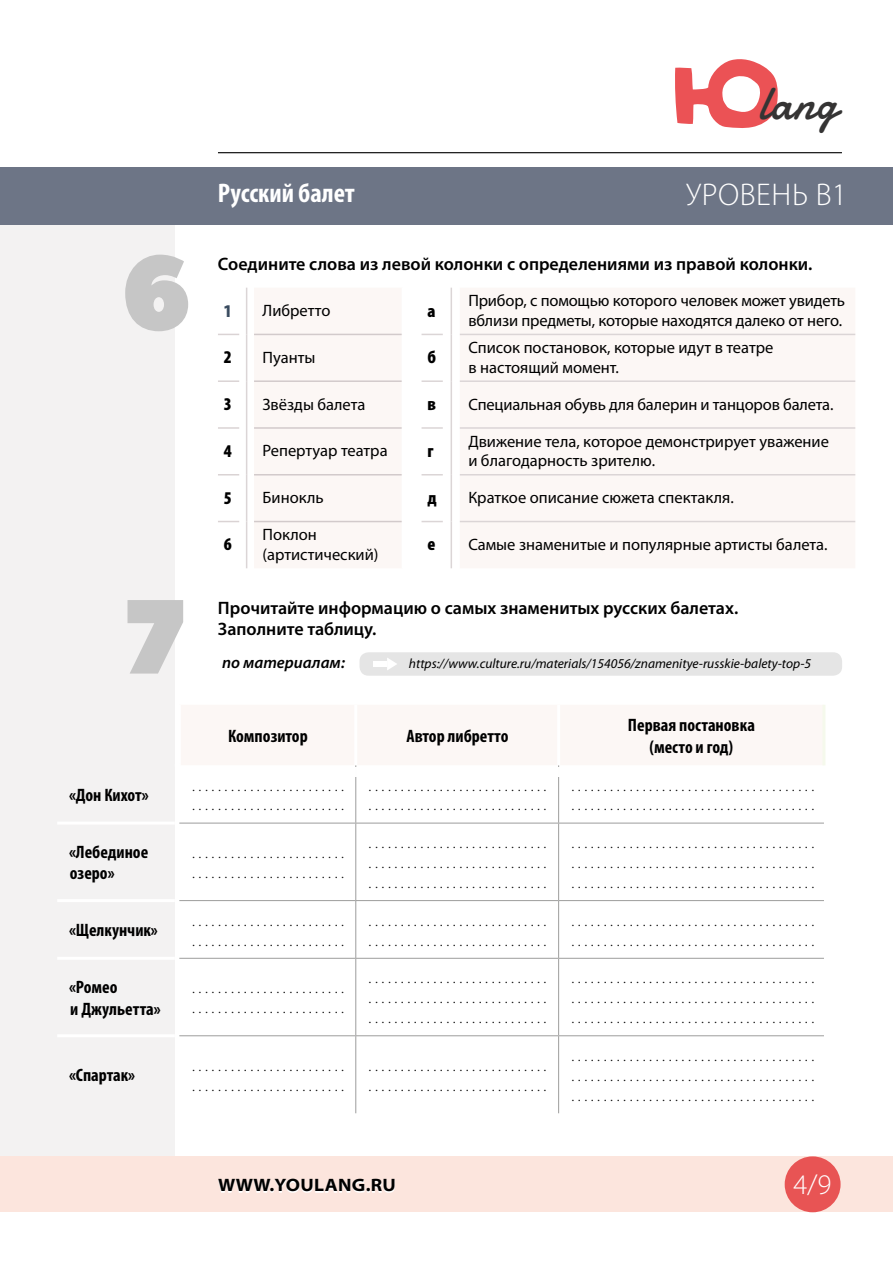
<style>
.page{position:relative;width:893px;height:1263px;background:#fff}
.page>*{position:absolute;margin:0;border:0;box-sizing:border-box;transform-origin:0 0}
.t1{font:105px "Peace Sans";color:#c6c6c6}
.t2{font:48.45px "Damion";color:#353434}
.t3{font:300 31.5px "Myriad Pro";letter-spacing:.02em;color:#fff}
.t4{font:300 28.5px "Myriad Pro";color:#fff}
.t5{font:700 condensed 27px "Myriad Pro";color:#fff}
.t6{font:600 18px/21px "Myriad Pro";color:#000}
.t7{font:700 condensed 18px/21.6px "Myriad Pro";color:#000}
.t8{font:700 semi-expanded 18px "Myriad Pro";letter-spacing:.02em;color:#000}
.t9{font:900 condensed 18px "Myriad Pro";color:#000}
.t10{font:900 condensed 18px "Myriad Pro";color:#394b5f}
.t11{font:300 16.5px/19.8px "Myriad Pro";color:#000}
.t12{font:16.5px/19.5px "Myriad Pro";color:#000}
.t13{font:italic 600 16.5px "Myriad Pro";color:#000}
.t14{font:italic 13.5px "Myriad Pro";color:#000}
</style>
<div class="page">
<div style="left:0;top:201px;width:174px;height:968px;background:#f3f2f2"></div>
<div style="left:0;top:167px;width:893px;height:57px;background:#6d7586"></div>
<div style="left:0;top:1156px;width:893px;height:56px;background:#fce5dd"></div>
<svg style="left:218px;top:1180px;width:177px;height:13px"></svg>
<div style="left:785px;top:1156px;width:56px;height:56px;background:#e85454;border-radius:50%"></div>
<hr style="left:218px;top:152px;width:624px;height:1px;background:#000">
<svg style="left:675px;top:59px;width:103px;height:69px"></svg>
<svg style="left:218px;top:288px;width:184px;height:280px"></svg>
<div style="left:460px;top:333px;width:395px;height:190px;background:#fcf7f5"></div>
<hr style="left:460px;top:334px;width:395px;height:1px;background:#dbd5d6">
<hr style="left:460px;top:380px;width:395px;height:2px;background:#dbd5d6">
<hr style="left:460px;top:427px;width:395px;height:2px;background:#dbd5d6">
<hr style="left:460px;top:474px;width:395px;height:1px;background:#dbd5d6">
<hr style="left:460px;top:521px;width:395px;height:1px;background:#dbd5d6">
<svg style="left:422px;top:288px;width:30px;height:280px"></svg>
<svg style="left:174px;top:705px;width:1px;height:408px"></svg>
<svg style="left:179px;top:777px;width:645px;height:336px"></svg>
<hr style="left:57px;top:821px;width:118px;height:3px;background:#fff">
<hr style="left:57px;top:899px;width:118px;height:3px;background:#fff">
<hr style="left:57px;top:957px;width:118px;height:3px;background:#fff">
<hr style="left:57px;top:1034px;width:118px;height:3px;background:#fff">
<hr style="left:822px;top:705px;width:3px;height:60px;background:#f5f9ec">
<hr style="left:355px;top:765px;width:1px;height:58px;background:#9d9d9c">
<hr style="left:558px;top:765px;width:1px;height:58px;background:#9d9d9c">
<hr style="left:179px;top:823px;width:177px;height:1px;background:#9d9d9c">
<hr style="left:356px;top:823px;width:203px;height:1px;background:#9d9d9c">
<hr style="left:355px;top:823px;width:1px;height:77px;background:#9d9d9c">
<hr style="left:559px;top:823px;width:265px;height:1px;background:#9d9d9c">
<hr style="left:558px;top:823px;width:1px;height:77px;background:#9d9d9c">
<hr style="left:179px;top:900px;width:177px;height:1px;background:#9d9d9c">
<hr style="left:356px;top:900px;width:203px;height:1px;background:#9d9d9c">
<hr style="left:355px;top:901px;width:1px;height:57px;background:#9d9d9c">
<hr style="left:559px;top:900px;width:265px;height:1px;background:#9d9d9c">
<hr style="left:558px;top:901px;width:1px;height:57px;background:#9d9d9c">
<hr style="left:179px;top:958px;width:177px;height:1px;background:#9d9d9c">
<hr style="left:356px;top:958px;width:203px;height:1px;background:#9d9d9c">
<hr style="left:355px;top:959px;width:1px;height:76px;background:#9d9d9c">
<hr style="left:559px;top:958px;width:265px;height:1px;background:#9d9d9c">
<hr style="left:558px;top:959px;width:1px;height:76px;background:#9d9d9c">
<hr style="left:179px;top:1035px;width:177px;height:1px;background:#9d9d9c">
<hr style="left:356px;top:1035px;width:203px;height:1px;background:#9d9d9c">
<hr style="left:355px;top:1036px;width:1px;height:77px;background:#9d9d9c">
<hr style="left:559px;top:1035px;width:265px;height:1px;background:#9d9d9c">
<hr style="left:558px;top:1036px;width:1px;height:77px;background:#9d9d9c">
<div style="left:359px;top:652px;width:483px;height:24px;background:#e5e5e5;border-radius:9px"></div>
<svg style="left:373px;top:658px;width:24px;height:12px"></svg>
<div style="left:189px;top:767px;width:704px;height:9px;background:#fff"></div>
<h2 class="t2" style="left:759px;top:70px;width:80px">lang</h2>
<h3 class="t5" style="left:218px;top:178px;width:138px">Русский балет</h3>
<h3 class="t3" style="left:686px;top:177px;width:163px">УРОВЕНЬ B1</h3>
<h1 class="t1" style="left:121px;top:223px;width:72px">6</h1>
<p class="t6" style="left:218px;top:253px;width:596px">Соедините слова из левой колонки с определениями из правой колонки.</p>
<p class="t12" style="left:468px;top:291px;width:378px">Прибор, с помощью которого человек может увидеть вблизи предметы, которые находятся далеко от него.</p>
<p class="t10" style="left:224px;top:300px;width:9px">1</p>
<p class="t12" style="left:263px;top:301px;width:69px">Либретто</p>
<p class="t9" style="left:224px;top:347px;width:9px">2</p>
<p class="t12" style="left:263px;top:348px;width:54px">Пуанты</p>
<p class="t9" style="left:224px;top:394px;width:9px">3</p>
<p class="t12" style="left:263px;top:395px;width:104px">Звёзды балета</p>
<p class="t9" style="left:224px;top:441px;width:9px">4</p>
<p class="t12" style="left:263px;top:441px;width:127px">Репертуар театра</p>
<p class="t9" style="left:224px;top:488px;width:9px">5</p>
<p class="t12" style="left:263px;top:488px;width:63px">Бинокль</p>
<p class="t9" style="left:224px;top:534px;width:9px">6</p>
<p class="t12" style="left:263px;top:525px;width:118px">Поклон (артистический)</p>
<p class="t9" style="left:428px;top:300px;width:10px">а</p>
<p class="t9" style="left:428px;top:347px;width:10px">б</p>
<p class="t12" style="left:468px;top:338px;width:307px">Список постановок, которые идут в театре в настоящий момент.</p>
<p class="t9" style="left:428px;top:394px;width:10px">в</p>
<p class="t12" style="left:468px;top:395px;width:367px">Специальная обувь для балерин и танцоров балета.</p>
<p class="t9" style="left:428px;top:441px;width:8px">г</p>
<p class="t12" style="left:468px;top:432px;width:362px">Движение тела, которое демонстрирует уважение и благодарность зрителю.</p>
<p class="t9" style="left:428px;top:488px;width:11px">д</p>
<p class="t12" style="left:468px;top:488px;width:267px">Краткое описание сюжета спектакля.</p>
<p class="t9" style="left:428px;top:534px;width:9px">е</p>
<p class="t12" style="left:468px;top:535px;width:361px">Самые знаменитые и популярные артисты балета.</p>
<h1 class="t1" style="left:123px;top:566px;width:63px">7</h1>
<p class="t6" style="left:218px;top:597px;width:522px">Прочитайте информацию о самых знаменитых русских балетах.<br>Заполните таблицу.</p>
<p class="t13" style="left:222px;top:653px;width:124px">по материалам:</p>
<p class="t14" style="left:409px;top:655px;width:404px">https://www.culture.ru/materials/154056/znamenitye-russkie-balety-top-5</p>
<p class="t7" style="left:228px;top:725px;width:81px">Композитор</p>
<p class="t7" style="left:406px;top:725px;width:104px">Автор либретто</p>
<p class="t7" style="left:628px;top:714px;width:129px;text-align:center">Первая постановка (место и год)</p>
<p class="t7" style="left:69px;top:784px;width:81px">«Дон Кихот»</p>
<p class="t11" style="left:192px;top:775px;width:154px">. . . . . . . . . . . . . . . . . . . . . . . . . . . . . . . . . . . . . . . . . . . . . . . .</p>
<p class="t11" style="left:369px;top:775px;width:179px">. . . . . . . . . . . . . . . . . . . . . . . . . . . . . . . . . . . . . . . . . . . . . . . . . . . . . . . .</p>
<p class="t11" style="left:571px;top:775px;width:244px">. . . . . . . . . . . . . . . . . . . . . . . . . . . . . . . . . . . . . . . . . . . . . . . . . . . . . . . . . . . . . . . . . . . . . . . . . . . .</p>
<p class="t7" style="left:69px;top:841px;width:81px">«Лебединое озеро»</p>
<p class="t11" style="left:192px;top:843px;width:154px">. . . . . . . . . . . . . . . . . . . . . . . . . . . . . . . . . . . . . . . . . . . . . . . .</p>
<p class="t11" style="left:369px;top:833px;width:179px;text-align:justify">. . . . . . . . . . . . . . . . . . . . . . . . . . . . . . . . . . . . . . . . . . . . . . . . . . . . . . . . . . . . . . . . . . . . . . . . . . . . . . . . . . . .</p>
<p class="t11" style="left:571px;top:833px;width:244px;text-align:justify">. . . . . . . . . . . . . . . . . . . . . . . . . . . . . . . . . . . . . . . . . . . . . . . . . . . . . . . . . . . . . . . . . . . . . . . . . . . . . . . . . . . . . . . . . . . . . . . . . . . . . . . . . . . . . . . . . .</p>
<p class="t7" style="left:69px;top:920px;width:90px">«Щелкунчик»</p>
<p class="t11" style="left:192px;top:910px;width:154px">. . . . . . . . . . . . . . . . . . . . . . . . . . . . . . . . . . . . . . . . . . . . . . . .</p>
<p class="t11" style="left:369px;top:910px;width:179px">. . . . . . . . . . . . . . . . . . . . . . . . . . . . . . . . . . . . . . . . . . . . . . . . . . . . . . . .</p>
<p class="t11" style="left:571px;top:910px;width:244px">. . . . . . . . . . . . . . . . . . . . . . . . . . . . . . . . . . . . . . . . . . . . . . . . . . . . . . . . . . . . . . . . . . . . . . . . . . . .</p>
<p class="t7" style="left:69px;top:976px;width:93px">«Ромео<br>и Джульетта»</p>
<p class="t11" style="left:192px;top:978px;width:154px">. . . . . . . . . . . . . . . . . . . . . . . . . . . . . . . . . . . . . . . . . . . . . . . .</p>
<p class="t11" style="left:369px;top:968px;width:179px;text-align:justify">. . . . . . . . . . . . . . . . . . . . . . . . . . . . . . . . . . . . . . . . . . . . . . . . . . . . . . . . . . . . . . . . . . . . . . . . . . . . . . . . . . . .</p>
<p class="t11" style="left:571px;top:968px;width:244px;text-align:justify">. . . . . . . . . . . . . . . . . . . . . . . . . . . . . . . . . . . . . . . . . . . . . . . . . . . . . . . . . . . . . . . . . . . . . . . . . . . . . . . . . . . . . . . . . . . . . . . . . . . . . . . . . . . . . . . . . .</p>
<p class="t7" style="left:69px;top:1065px;width:68px">«Спартак»</p>
<p class="t11" style="left:192px;top:1056px;width:154px">. . . . . . . . . . . . . . . . . . . . . . . . . . . . . . . . . . . . . . . . . . . . . . . .</p>
<p class="t11" style="left:369px;top:1056px;width:179px">. . . . . . . . . . . . . . . . . . . . . . . . . . . . . . . . . . . . . . . . . . . . . . . . . . . . . . . .</p>
<p class="t11" style="left:571px;top:1046px;width:244px;text-align:justify">. . . . . . . . . . . . . . . . . . . . . . . . . . . . . . . . . . . . . . . . . . . . . . . . . . . . . . . . . . . . . . . . . . . . . . . . . . . . . . . . . . . . . . . . . . . . . . . . . . . . . . . . . . . . . . . . . .</p>
<p class="t8" style="left:218px;top:1175px;width:179px">WWW.YOULANG.RU</p>
<h3 class="t4" style="left:793px;top:1169px;width:39px">4/9</h3>
</div>
